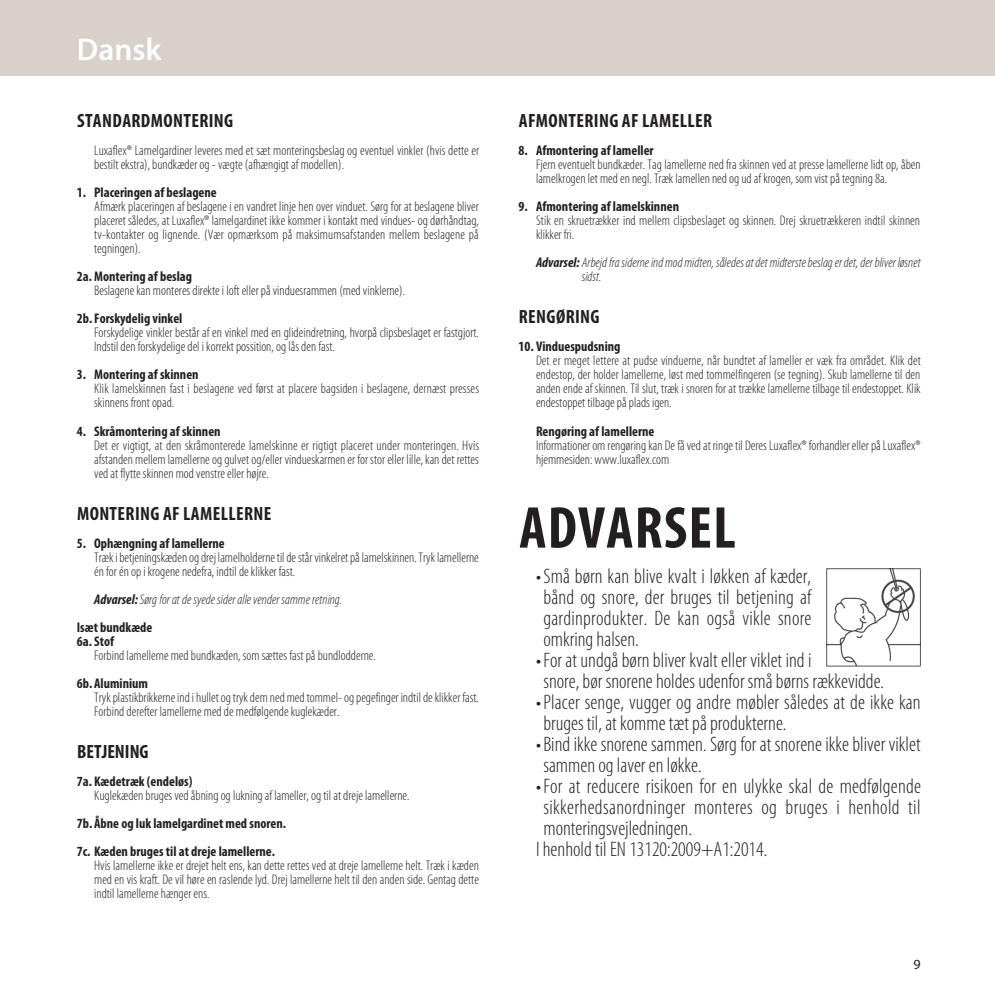
<style>
.page{position:relative;width:995px;height:994px;background:#fff}
.page>*{position:absolute;margin:0;border:0;box-sizing:border-box;transform-origin:0 0}
.t1{font:700 condensed 59.5px "Myriad Pro";letter-spacing:.02em;color:#231f20}
.t2{font:600 31.5px "Myriad Pro";color:#fff}
.t3{font:300 condensed 21px/21px "Myriad Pro";color:#231f20}
.t4{font:700 condensed 19.25px "Myriad Pro";letter-spacing:.02em;color:#231f20}
.t5{font:700 condensed 19.25px "Myriad Pro";color:#231f20}
.t6{font:300 condensed 14px/14px "Myriad Pro";color:#231f20}
.t7{font:700 condensed 14px/28px "Myriad Pro";color:#231f20}
.t8{font:italic 300 condensed 14px/28px "Myriad Pro";color:#231f20}
.t9{font:14px "Myriad Pro";color:#231f20}
.s1{font-weight:700}
.s2{font-weight:700;font-style:normal}
</style>
<div class="page">
<svg style="left:826px;top:568px;width:94px;height:98px"></svg>
<div style="left:2px;top:0;width:992px;height:76px;background:#d8d0c9"></div>
<hr style="left:0;top:0;width:2px;height:76px;background:#d8d0c9">
<h2 class="t2" style="left:77px;top:29px;width:86px">Dansk</h2>
<h3 class="t4" style="left:77px;top:109px;width:158px">STANDARDMONTERING</h3>
<p class="t6" style="left:94px;top:143px;width:386px">Luxaflex® Lamelgardiner leveres med et sæt monteringsbeslag og eventuel vinkler (hvis dette er bestilt ekstra), bundkæder og - vægte (afhængigt af modellen).</p>
<p class="t7" style="left:77px;top:178px;width:141px">1. Placeringen af beslagene</p>
<p class="t6" style="left:94px;top:199px;width:386px;text-align:justify">Afmærk placeringen af beslagene i en vandret linje hen over vinduet. Sørg for at beslagene bliver placeret således, at Luxaflex® lamelgardinet ikke kommer i kontakt med vindues- og dørhåndtag, tv-kontakter og lignende. (Vær opmærksom på maksimumsafstanden mellem beslagene på tegningen).</p>
<p class="t7" style="left:77px;top:262px;width:117px">2a. Montering af beslag</p>
<p class="t6" style="left:94px;top:283px;width:312px">Beslagene kan monteres direkte i loft eller på vinduesrammen (med vinklerne).</p>
<p class="t7" style="left:77px;top:304px;width:107px">2b. Forskydelig vinkel</p>
<p class="t6" style="left:94px;top:325px;width:386px">Forskydelige vinkler består af en vinkel med en glideindretning, hvorpå clipsbeslaget er fastgjort.<br>Indstil den forskydelige del i korrekt possition, og lås den fast.</p>
<p class="t7" style="left:77px;top:360px;width:123px">3. Montering af skinnen</p>
<p class="t6" style="left:94px;top:381px;width:386px">Klik lamelskinnen fast i beslagene ved først at placere bagsiden i beslagene, dernæst presses skinnens front opad.</p>
<p class="t7" style="left:77px;top:416px;width:145px">4. Skråmontering af skinnen</p>
<p class="t6" style="left:94px;top:437px;width:386px;text-align:justify">Det er vigtigt, at den skråmonterede lamelskinne er rigtigt placeret under monteringen. Hvis afstanden mellem lamellerne og gulvet og/eller vindueskarmen er for stor eller lille, kan det rettes ved at flytte skinnen mod venstre eller højre.</p>
<h3 class="t4" style="left:77px;top:501px;width:196px">MONTERING AF LAMELLERNE</h3>
<p class="t7" style="left:77px;top:528px;width:149px">5. Ophængning af lamellerne</p>
<p class="t6" style="left:94px;top:549px;width:386px">Træk i betjeningskæden og drej lamelholderne til de står vinkelret på lamelskinnen. Tryk lamellerne én for én op i krogene nedefra, indtil de klikker fast.</p>
<p class="t8" style="left:77px;top:584px;width:267px;text-indent:17px"><span class="s1">Advarsel:</span> Sørg for at de syede sider alle vender samme retning.<br><span class="s2">Isæt bundkæde</span></p>
<p class="t7" style="left:77px;top:626px;width:39px">6a. Stof</p>
<p class="t6" style="left:94px;top:647px;width:283px">Forbind lamellerne med bundkæden, som sættes fast på bundlodderne.</p>
<p class="t7" style="left:77px;top:668px;width:73px">6b. Aluminium</p>
<p class="t6" style="left:94px;top:689px;width:386px">Tryk plastikbrikkerne ind i hullet og tryk dem ned med tommel- og pegefinger indtil de klikker fast.<br>Forbind derefter lamellerne med de medfølgende kuglekæder.</p>
<h3 class="t5" style="left:77px;top:739px;width:73px">BETJENING</h3>
<p class="t7" style="left:77px;top:766px;width:117px">7a. Kædetræk (endeløs)</p>
<p class="t6" style="left:94px;top:787px;width:317px">Kuglekæden bruges ved åbning og lukning af lameller, og til at dreje lamellerne.</p>
<p class="t7" style="left:77px;top:808px;width:211px">7b. Åbne og luk lamelgardinet med snoren.<br>7c. Kæden bruges til at dreje lamellerne.</p>
<p class="t6" style="left:94px;top:857px;width:386px;text-align:justify">Hvis lamellerne ikke er drejet helt ens, kan dette rettes ved at dreje lamellerne helt. Træk i kæden med en vis kraft. De vil høre en raslende lyd. Drej lamellerne helt til den anden side. Gentag dette indtil lamellerne hænger ens.</p>
<h3 class="t4" style="left:518px;top:109px;width:195px">AFMONTERING AF LAMELLER</h3>
<p class="t7" style="left:518px;top:136px;width:136px">8. Afmontering af lameller</p>
<p class="t6" style="left:536px;top:157px;width:386px">Fjern eventuelt bundkæder. Tag lamellerne ned fra skinnen ved at presse lamellerne lidt op, åben lamelkrogen let med en negl. Træk lamellen ned og ud af krogen, som vist på tegning 8a.</p>
<p class="t7" style="left:518px;top:192px;width:162px">9. Afmontering af lamelskinnen</p>
<p class="t6" style="left:536px;top:213px;width:385px">Stik en skruetrækker ind mellem clipsbeslaget og skinnen. Drej skruetrækkeren indtil skinnen klikker fri.</p>
<p class="t8" style="left:581px;top:255px;width:340px;line-height:14px;text-indent:-46px"><span class="s1">Advarsel:</span> Arbejd fra siderne ind mod midten, således at det midterste beslag er det, der bliver løsnet sidst.</p>
<h3 class="t4" style="left:518px;top:305px;width:82px">RENGØRING</h3>
<p class="t7" style="left:518px;top:332px;width:103px">10. Vinduespudsning</p>
<p class="t6" style="left:536px;top:353px;width:386px;text-align:justify">Det er meget lettere at pudse vinduerne, når bundtet af lameller er væk fra området. Klik det endestop, der holder lamellerne, løst med tommelfingeren (se tegning). Skub lamellerne til den anden ende af skinnen. Til slut, træk i snoren for at trække lamellerne tilbage til endestoppet. Klik endestoppet tilbage på plads igen.</p>
<p class="t7" style="left:536px;top:416px;width:120px">Rengøring af lamellerne</p>
<p class="t6" style="left:536px;top:437px;width:386px">Informationer om rengøring kan De få ved at ringe til Deres Luxaflex® forhandler eller på Luxaflex® hjemmesiden: www.luxaflex.com</p>
<h1 class="t1" style="left:519px;top:490px;width:218px">ADVARSEL</h1>
<h3 class="t3" style="left:543px;top:565px;width:269px;text-align:justify;text-indent:-7px">• Små børn kan blive kvalt i løkken af kæder, bånd og snore, der bruges til betjening af gardinprodukter. De kan også vikle snore omkring halsen.</h3>
<h3 class="t3" style="left:543px;top:649px;width:342px;text-indent:-7px">• For at undgå børn bliver kvalt eller viklet ind i<br>snore, bør snorene holdes udenfor små børns rækkevidde.</h3>
<h3 class="t3" style="left:543px;top:691px;width:379px;text-indent:-7px">• Placer senge, vugger og andre møbler således at de ikke kan bruges til, at komme tæt på produkterne.</h3>
<h3 class="t3" style="left:543px;top:733px;width:378px;text-indent:-7px">• Bind ikke snorene sammen. Sørg for at snorene ikke bliver viklet sammen og laver en løkke.</h3>
<h3 class="t3" style="left:536px;top:775px;width:386px">• For at reducere risikoen for en ulykke skal de medfølgende</h3>
<h3 class="t3" style="left:543px;top:796px;width:378px">sikkerhedsanordninger monteres og bruges i henhold til</h3>
<h3 class="t3" style="left:543px;top:817px;width:150px">monteringsvejledningen.</h3>
<h3 class="t3" style="left:536px;top:838px;width:233px">I henhold til EN 13120:2009+A1:2014.</h3>
<p class="t9" style="left:913px;top:954px;width:9px">9</p>
</div>
